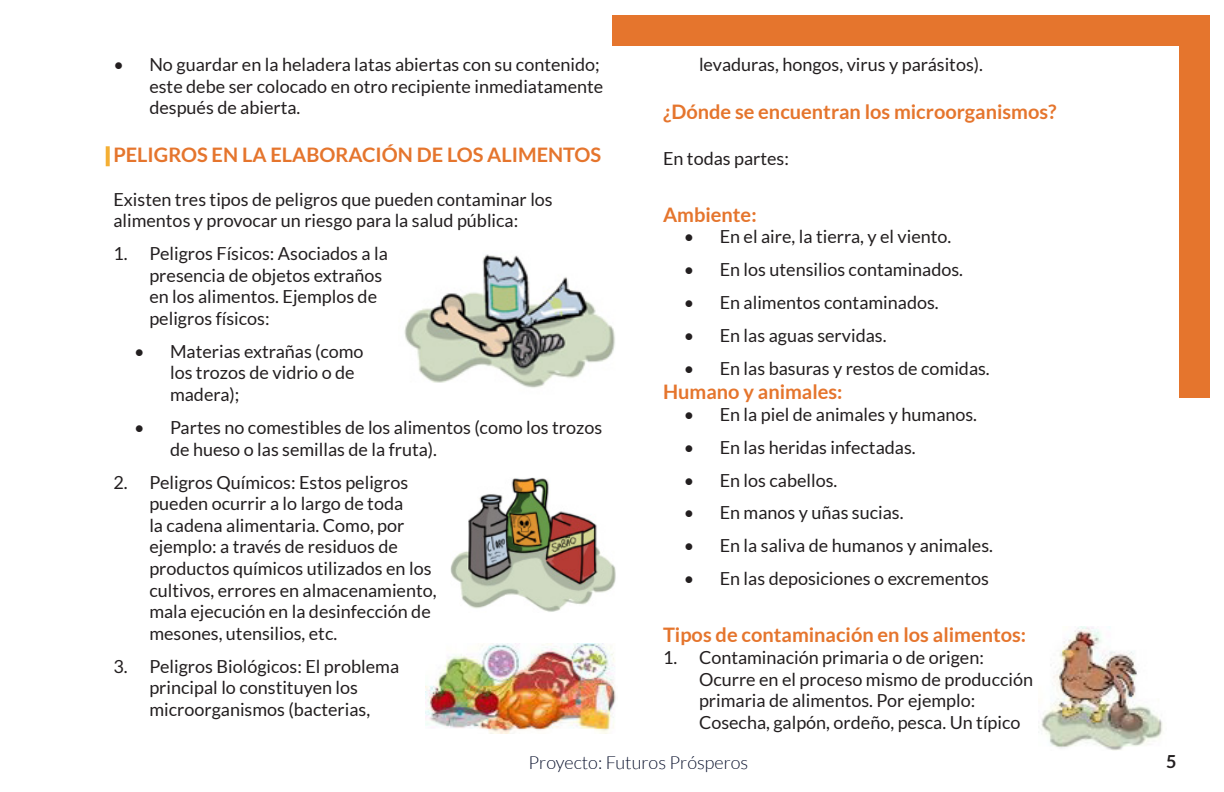
<style>
.page{position:relative;width:1224px;height:792px;background:#fff}
.page>*{position:absolute;margin:0;border:0;box-sizing:border-box;transform-origin:0 0}
.Titulo_2{font:700 20px "Lato";color:#e5752d}
.Titulo_1{font:700 20px "Lato";color:#e5752d}
.Parrafo{font:18px/21.6px "Lato";color:#231f20}
.t1{font:300 18px "Lato";color:#0c142f}
.t2{font:700 18px "Lato";color:#231f20}
</style>
<div class="page">
<div style="left:612px;top:15px;width:598px;height:31px;background:#e5752d"></div>
<div style="left:1179px;top:15px;width:31px;height:382px;background:#e5752d"></div>
<svg style="left:106px;top:146px;width:4px;height:20px"></svg>
<img style="left:404px;top:254px;width:211px;height:134px">
<img style="left:450px;top:478px;width:166px;height:134px">
<img style="left:426px;top:644px;width:190px;height:89px">
<img style="left:1041px;top:626px;width:122px;height:125px">
<p class="Parrafo" style="left:149px;top:54px;width:455px;text-indent:-36px">• No guardar en la heladera latas abiertas con su contenido; este debe ser colocado en otro recipiente inmediatamente después de abierta.</p>
<p class="Titulo_1" style="left:113px;top:144px;width:489px">PELIGROS EN LA ELABORACIÓN DE LOS ALIMENTOS</p>
<p class="Parrafo" style="left:113px;top:188px;width:441px">Existen tres tipos de peligros que pueden contaminar los alimentos y provocar un riesgo para la salud pública:</p>
<p class="Parrafo" style="left:149px;top:243px;width:240px;text-indent:-36px">1. Peligros Físicos: Asociados a la presencia de objetos extraños en los alimentos. Ejemplos de peligros físicos:</p>
<p class="Parrafo" style="left:170px;top:340px;width:195px;text-indent:-36px">• Materias extrañas (como los trozos de vidrio o de madera);</p>
<p class="Parrafo" style="left:170px;top:417px;width:434px;text-indent:-36px">• Partes no comestibles de los alimentos (como los trozos de hueso o las semillas de la fruta).</p>
<p class="Parrafo" style="left:149px;top:471px;width:289px;text-indent:-36px">2. Peligros Químicos: Estos peligros pueden ocurrir a lo largo de toda<br>la cadena alimentaria. Como, por ejemplo: a través de residuos de productos químicos utilizados en los cultivos, errores en almacenamiento, mala ejecución en la desinfección de mesones, utensilios, etc.</p>
<p class="Parrafo" style="left:113px;top:655px;width:287px;text-align:center">3. Peligros Biológicos: El problema principal lo constituyen los microorganismos (bacterias,</p>
<p class="Parrafo" style="left:699px;top:54px;width:286px">levaduras, hongos, virus y parásitos).</p>
<p class="Titulo_2" style="left:663px;top:100px;width:395px">¿Dónde se encuentran los microorganismos?</p>
<p class="Parrafo" style="left:663px;top:147px;width:127px">En todas partes:</p>
<p class="Titulo_2" style="left:663px;top:203px;width:95px">Ambiente:</p>
<p class="Parrafo" style="left:684px;top:226px;width:269px">• En el aire, la tierra, y el viento.</p>
<p class="Parrafo" style="left:684px;top:259px;width:281px">• En los utensilios contaminados.</p>
<p class="Parrafo" style="left:684px;top:292px;width:256px">• En alimentos contaminados.</p>
<p class="Parrafo" style="left:684px;top:325px;width:204px">• En las aguas servidas.</p>
<p class="Parrafo" style="left:684px;top:358px;width:308px">• En las basuras y restos de comidas.</p>
<p class="Titulo_2" style="left:663px;top:380px;width:181px">Humano y animales:</p>
<p class="Parrafo" style="left:684px;top:403px;width:295px">• En la piel de animales y humanos.</p>
<p class="Parrafo" style="left:684px;top:436px;width:233px">• En las heridas infectadas.</p>
<p class="Parrafo" style="left:684px;top:469px;width:155px">• En los cabellos.</p>
<p class="Parrafo" style="left:684px;top:502px;width:221px">• En manos y uñas sucias.</p>
<p class="Parrafo" style="left:684px;top:535px;width:311px">• En la saliva de humanos y animales.</p>
<p class="Parrafo" style="left:684px;top:568px;width:307px">• En las deposiciones o excrementos</p>
<p class="Titulo_2" style="left:663px;top:624px;width:365px">Tipos de contaminación en los alimentos:</p>
<p class="Parrafo" style="left:699px;top:646px;width:336px;text-indent:-36px">1. Contaminación primaria o de origen:<br>Ocurre en el proceso mismo de producción primaria de alimentos. Por ejemplo:<br>Cosecha, galpón, ordeño, pesca. Un típico</p>
<p class="t1" style="left:529px;top:752px;width:221px">Proyecto: Futuros Prósperos</p>
<p class="t2" style="left:1166px;top:751px;width:12px">5</p>
</div>
